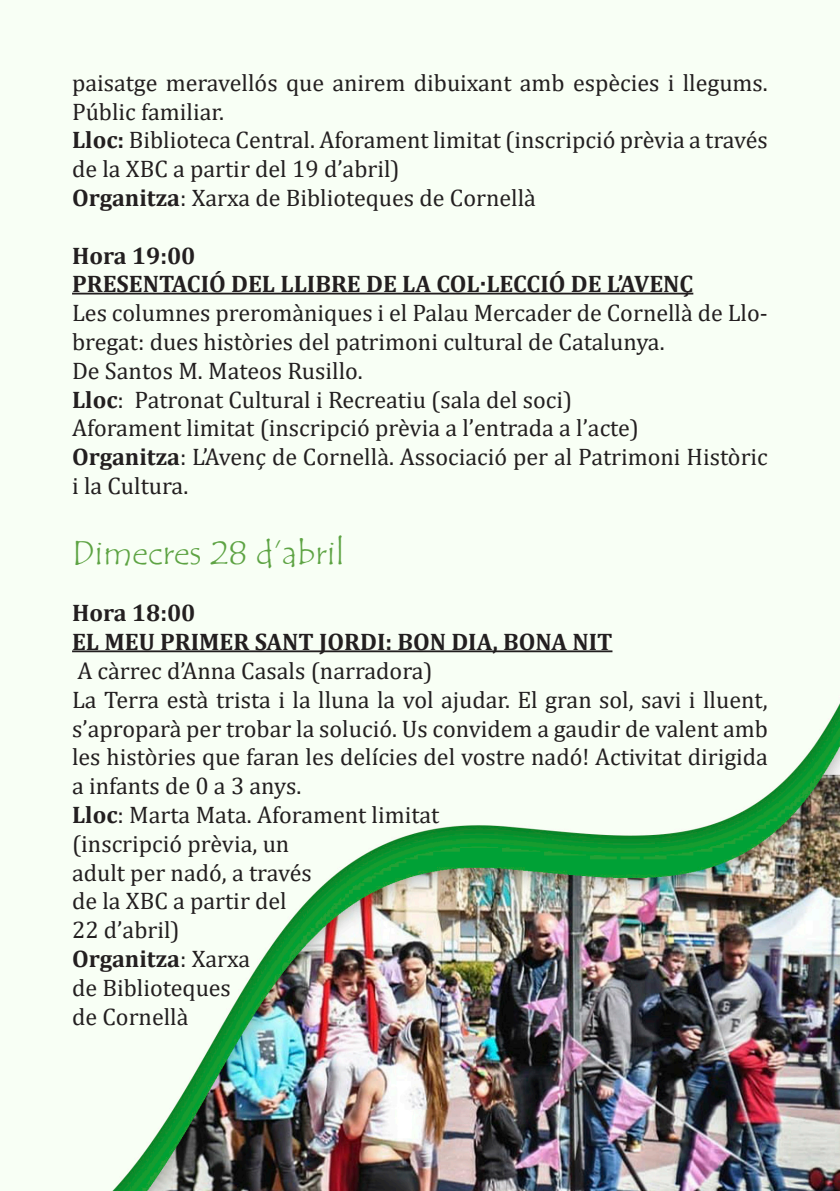
<style>
.page{position:relative;width:840px;height:1191px;background:#fff}
.page>*{position:absolute;margin:0;border:0;box-sizing:border-box;transform-origin:0 0}
.t1{font:34px "Tempus Sans ITC";color:#5da343}
.t2{font:24px/28.8px "Cambria";color:#231f20}
.t3{font:700 24px "Cambria";color:#231f20}
.s1{font-weight:700}
.s2{font-weight:400}
</style>
<div class="page">
<img style="left:72px;top:292px;width:767px;height:899px">
<hr style="left:72px;top:293px;width:621px;height:1px;background:#231f20">
<hr style="left:72px;top:650px;width:540px;height:2px;background:#231f20">
<p class="t2" style="left:72px;top:68px;width:697px">paisatge meravellós que anirem dibuixant amb espècies i llegums.<br>Públic familiar.</p>
<p class="t2" style="left:72px;top:126px;width:697px"><span class="s1">Lloc:</span> Biblioteca Central. Aforament limitat (inscripció prèvia a través de la XBC a partir del 19 d’abril)</p>
<p class="t2" style="left:72px;top:183px;width:465px"><span class="s1">Organitza</span>: Xarxa de Biblioteques de Cornellà</p>
<p class="t3" style="left:72px;top:238px;width:125px">Hora 19:00</p>
<p class="t3" style="left:72px;top:267px;width:622px">PRESENTACIÓ DEL LLIBRE DE LA COL·LECCIÓ DE L’AVENÇ</p>
<p class="t2" style="left:72px;top:298px;width:697px">Les columnes preromàniques i el Palau Mercader de Cornellà de Llo&shy;bregat: dues històries del patrimoni cultural de Catalunya.</p>
<p class="t2" style="left:72px;top:356px;width:292px">De Santos M. Mateos Rusillo.</p>
<p class="t2" style="left:72px;top:385px;width:501px"><span class="s1">Lloc</span>: Patronat Cultural i Recreatiu (sala del soci)</p>
<p class="t2" style="left:72px;top:414px;width:568px">Aforament limitat (inscripció prèvia a l’entrada a l’acte)</p>
<p class="t2" style="left:72px;top:442px;width:697px"><span class="s1">Organitza</span>: L’Avenç de Cornellà. Associació per al Patrimoni Històric i la Cultura.</p>
<p class="t1" style="left:72px;top:531px;width:274px">Dimecres 28 d’abril</p>
<p class="t3" style="left:72px;top:596px;width:125px">Hora 18:00</p>
<p class="t3" style="left:72px;top:625px;width:541px">EL MEU PRIMER SANT JORDI: BON DIA, BONA NIT</p>
<p class="t2" style="left:77px;top:656px;width:357px">A càrrec d’Anna Casals (narradora)</p>
<p class="t2" style="left:72px;top:685px;width:697px;text-align:justify">La Terra està trista i la lluna la vol ajudar. El gran sol, savi i lluent, s’aproparà per trobar la solució. Us convidem a gaudir de valent amb les històries que faran les delícies del vostre nadó! Activitat dirigida a infants de 0 a 3 anys.</p>
<p class="t2" style="left:72px;top:800px;width:368px"><span class="s1">Lloc</span>: Marta Mata. Aforament limitat</p>
<p class="t2" style="left:72px;top:829px;width:219px">(inscripció prèvia, un</p>
<p class="t2" style="left:72px;top:858px;width:241px">adult per nadó, a través</p>
<p class="t2" style="left:72px;top:886px;width:216px">de la XBC a partir del</p>
<p class="t2" style="left:72px;top:915px;width:109px">22 d’abril)</p>
<p class="t3" style="left:72px;top:942px;width:179px">Organitza<span class="s2">: Xarxa</span></p>
<p class="t2" style="left:72px;top:973px;width:160px">de Biblioteques</p>
<p class="t2" style="left:72px;top:1002px;width:118px">de Cornellà</p>
</div>
